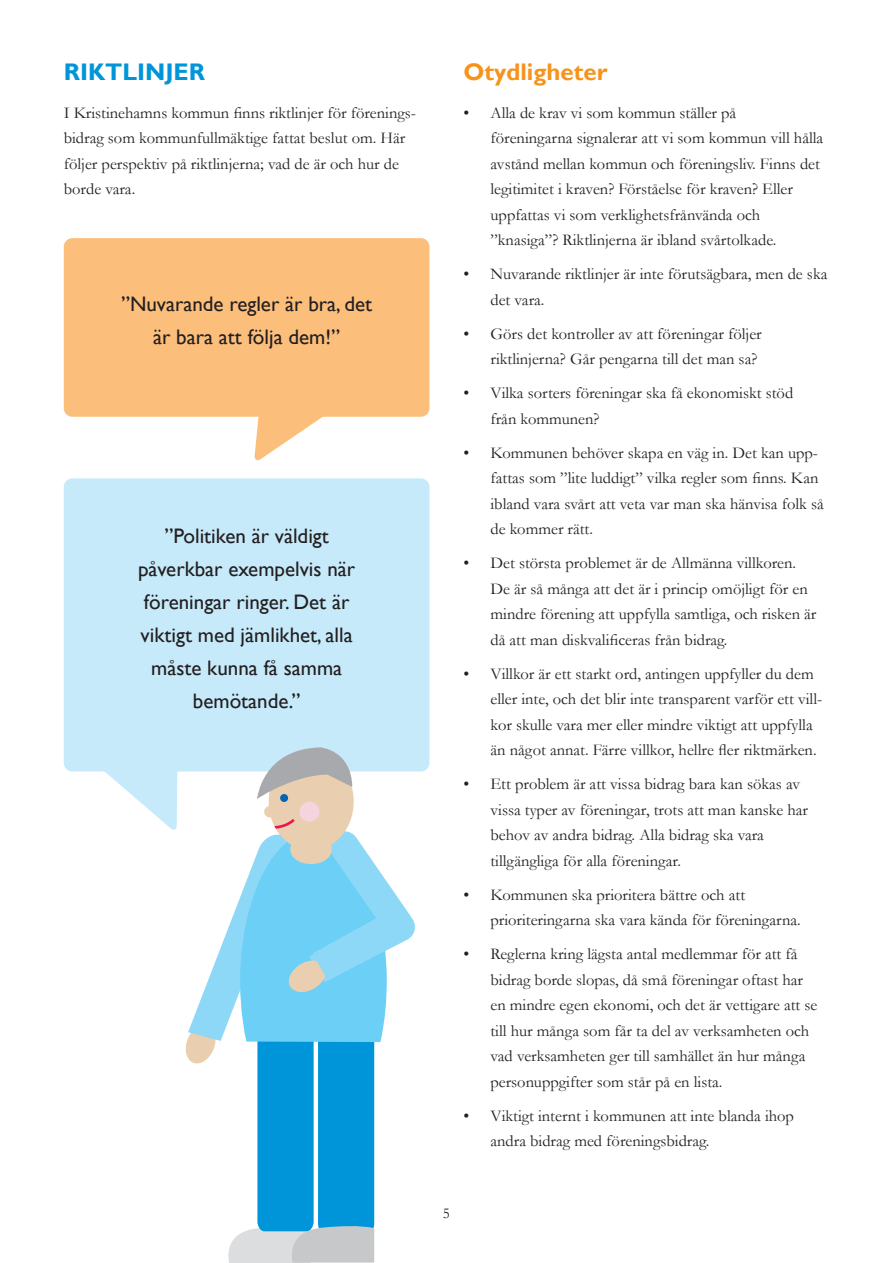
<style>
.page{position:relative;width:893px;height:1263px;background:#fff}
.page>*{position:absolute;margin:0;border:0;box-sizing:border-box;transform-origin:0 0}
.t1{font:700 24px "Gill Sans";color:#f7931d}
.t2{font:700 24px "Gill Sans";color:#0095d9}
.t3{font:21px/33px "Gill Sans";color:#231f20;text-align:center}
.t4{font:16.5px/25.5px "Garamond";color:#231f20}
.t5{font:15px "Garamond";color:#231f20}
</style>
<div class="page">
<div style="left:64px;top:478px;width:365px;height:293px;background:#c6eafa;border-radius:9px"></div>
<svg style="left:101px;top:771px;width:76px;height:59px"></svg>
<div style="left:64px;top:238px;width:365px;height:179px;background:#fcbe7b;border-radius:9px"></div>
<svg style="left:254px;top:416px;width:83px;height:45px"></svg>
<svg style="left:186px;top:747px;width:229px;height:516px"></svg>
<h1 class="t2" style="left:64px;top:58px;width:143px">RIKTLINJER</h1>
<p class="t4" style="left:64px;top:100px;width:354px">I Kristinehamns kommun finns riktlinjer för förenings&shy;bidrag som kommunfullmäktige fattat beslut om. Här följer perspektiv på riktlinjerna; vad de är och hur de borde vara.</p>
<p class="t3" style="left:121px;top:288px;width:253px">”Nuvarande regler är bra, det är bara att följa dem!”</p>
<p class="t3" style="left:138px;top:520px;width:219px">”Politiken är väldigt påverkbar exempelvis när föreningar ringer. Det är viktigt med jämlikhet, alla måste kunna få samma bemötande.”</p>
<h1 class="t1" style="left:463px;top:58px;width:145px">Otydligheter</h1>
<p class="t4" style="left:490px;top:100px;width:334px;text-indent:-27px">• Alla de krav vi som kommun ställer på<br>föreningarna signalerar att vi som kommun vill hålla avstånd mellan kommun och föreningsliv. Finns det legitimitet i kraven? Förståelse för kraven? Eller uppfattas vi som verklighetsfrånvända och ”knasiga”? Riktlinjerna är ibland svårtolkade.</p>
<p class="t4" style="left:490px;top:261px;width:338px;text-indent:-27px">• Nuvarande riktlinjer är inte förutsägbara, men de ska det vara.</p>
<p class="t4" style="left:463px;top:320px;width:300px;text-align:right">• Görs det kontroller av att föreningar följer riktlinjerna? Går pengarna till det man sa?</p>
<p class="t4" style="left:490px;top:380px;width:304px;text-indent:-27px">• Vilka sorters föreningar ska få ekonomiskt stöd från kommunen?</p>
<p class="t4" style="left:490px;top:439px;width:335px;text-indent:-27px">• Kommunen behöver skapa en väg in. Det kan upp&shy;fattas som ”lite luddigt” vilka regler som finns. Kan ibland vara svårt att veta var man ska hänvisa folk så de kommer rätt.</p>
<p class="t4" style="left:490px;top:550px;width:327px;text-indent:-27px">• Det största problemet är de Allmänna villkoren.<br>De är så många att det är i princip omöjligt för en mindre förening att uppfylla samtliga, och risken är då att man diskvalificeras från bidrag.</p>
<p class="t4" style="left:490px;top:660px;width:333px;text-indent:-27px">• Villkor är ett starkt ord, antingen uppfyller du dem eller inte, och det blir inte transparent varför ett vill&shy;kor skulle vara mer eller mindre viktigt att uppfylla än något annat. Färre villkor, hellre fler riktmärken.</p>
<p class="t4" style="left:490px;top:771px;width:319px;text-indent:-27px">• Ett problem är att vissa bidrag bara kan sökas av vissa typer av föreningar, trots att man kanske har behov av andra bidrag. Alla bidrag ska vara tillgängliga för alla föreningar.</p>
<p class="t4" style="left:490px;top:881px;width:312px;text-indent:-27px">• Kommunen ska prioritera bättre och att prioriteringarna ska vara kända för föreningarna.</p>
<p class="t4" style="left:490px;top:941px;width:328px;text-indent:-27px">• Reglerna kring lägsta antal medlemmar för att få bidrag borde slopas, då små föreningar oftast har en mindre egen ekonomi, och det är vettigare att se till hur många som får ta del av verksamheten och vad verksamheten ger till samhället än hur många personuppgifter som står på en lista.</p>
<p class="t4" style="left:490px;top:1102px;width:305px;text-indent:-27px">• Viktigt internt i kommunen att inte blanda ihop andra bidrag med föreningsbidrag.</p>
<p class="t5" style="left:443px;top:1203px;width:9px">5</p>
</div>
